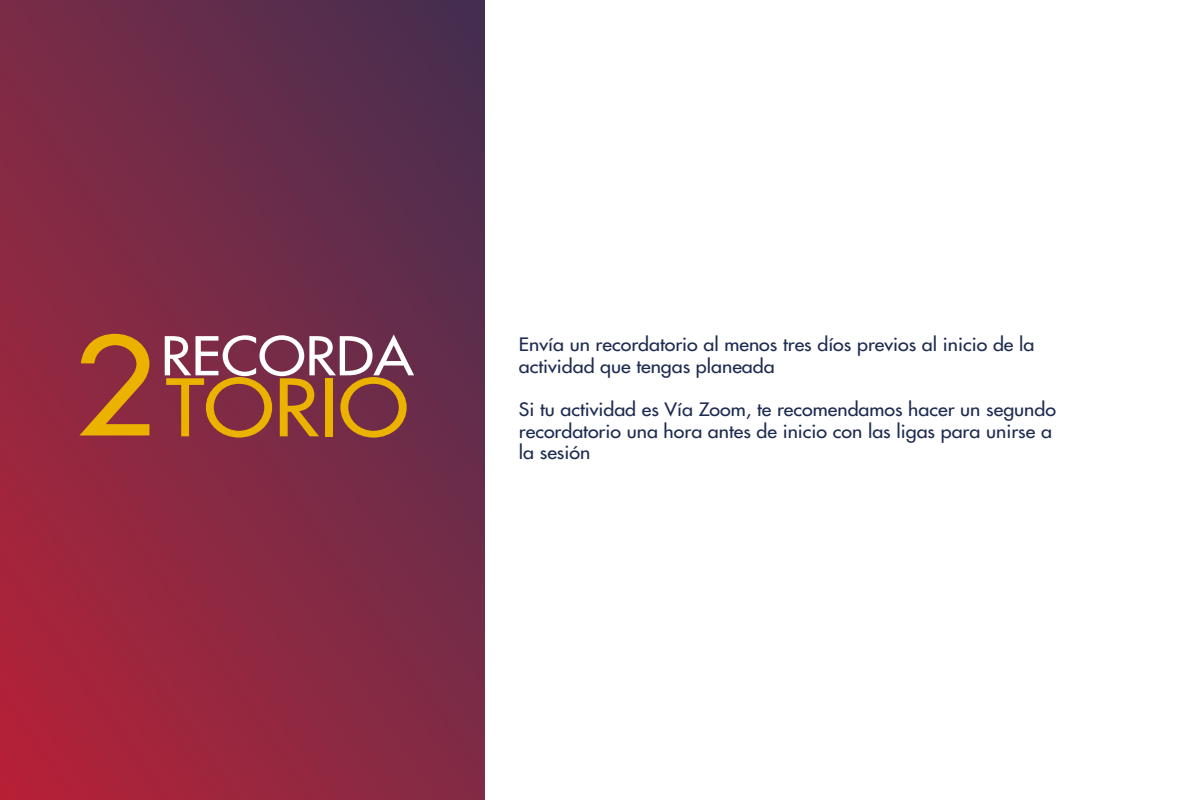
<style>
.page{position:relative;width:1200px;height:800px;background:#fff}
.page>*{position:absolute;margin:0;border:0;box-sizing:border-box;transform-origin:0 0}
.t1{font:500 77px "Futura Std";color:#ebb300;scale:1.09 1}
.t2{font:500 52px "Futura Std";color:#fff;scale:1.09 1}
.t3{font:500 18px/21.6px "Futura Std";color:#1e2b50;scale:1.09 1}
.s1{font-size:132px}
</style>
<div class="page">
<svg style="left:0;top:0;width:484px;height:800px;background:#7d2a45"></svg>
<h1 class="t1" style="left:73px;top:360px;width:309px"><span class="s1">2</span>TORIO</h1>
<p class="t3" style="left:519px;top:334px;width:474px">Envía un recordatorio al menos tres díos previos al inicio de la actividad que tengas planeada</p>
<h2 class="t2" style="left:161px;top:324px;width:234px">RECORDA</h2>
<p class="t3" style="left:519px;top:399px;width:494px">Si tu actividad es Vía Zoom, te recomendamos hacer un segundo recordatorio una hora antes de inicio con las ligas para unirse a la sesión</p>
</div>
